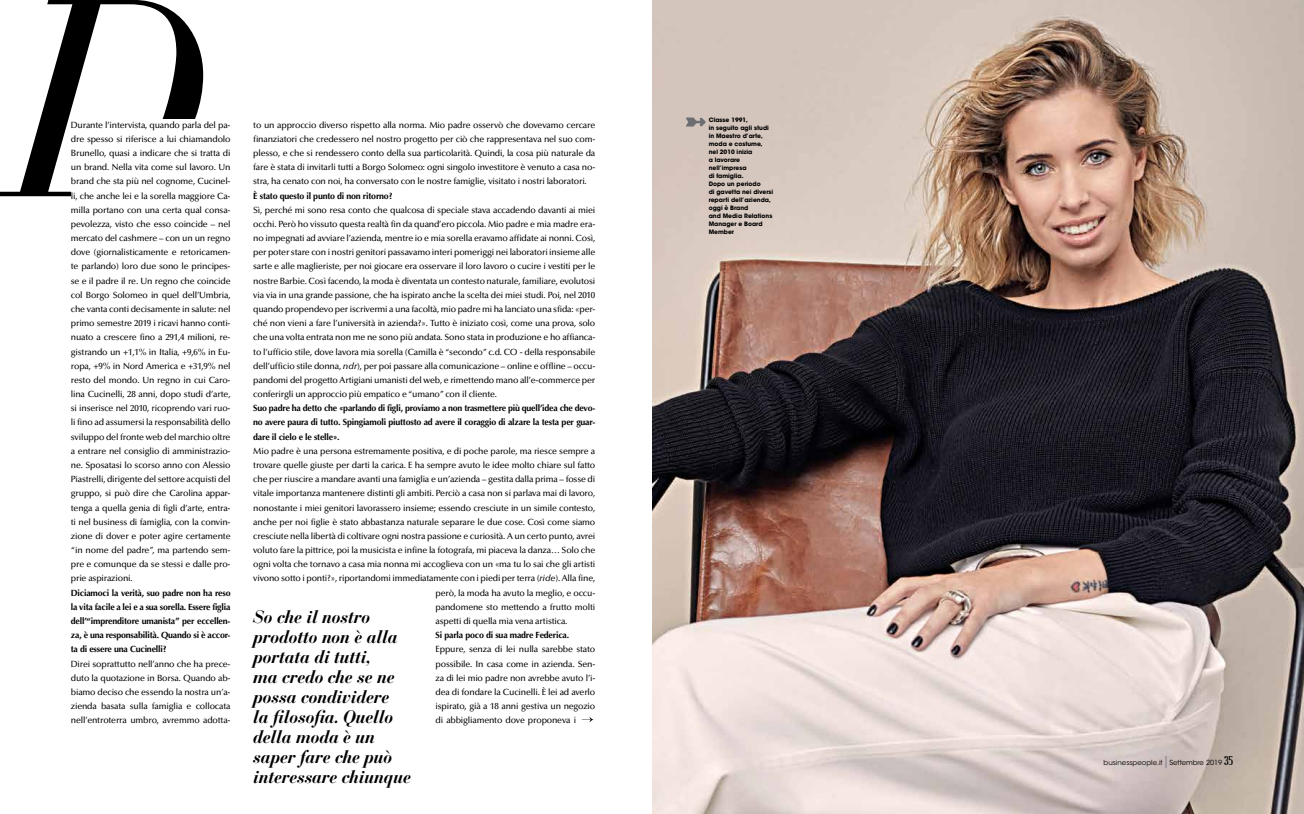
<style>
.page{position:relative;width:1304px;height:814px;background:#fff}
.page>*{position:absolute;margin:0;border:0;box-sizing:border-box;transform-origin:0 0}
.t1{font:italic 278.9px "Bauer Bodoni Std";color:#000}
.t2{font:italic 700 18px/20px "Bauer Bodoni Std";letter-spacing:-.02em;color:#000}
.t3{font:500 9px/14.2px "Optima LT Std";letter-spacing:-.02em;color:#000;text-align:justify}
.t4{font:700 9px/14.2px "Optima LT Std";letter-spacing:-.02em;color:#000;text-align:justify}
.t5{font:7px "ITC Avant Garde Std";color:#000}
.t6{font:700 6px/8px "ITC Avant Garde Std";color:#000}
.s1{font-style:italic}
.s2{font-size:12px;color:#808285}
.s3{font-family:"Euphorigenic";font-size:12px}
</style>
<div class="page">
<img style="left:653px;top:0;width:651px;height:814px">
<svg style="left:582px;top:717px;width:11px;height:5px"></svg>
<svg style="left:686px;top:117px;width:20px;height:10px"></svg>
<h1 class="t1" style="left:7px;top:-67px;width:203px">D</h1>
<p class="t3" style="left:71px;top:118px;width:161px">Durante l’intervista, quando parla del pa&shy;dre spesso si riferisce a lui chiamandolo Brunello, quasi a indicare che si tratta di un brand. Nella vita come sul lavoro. Un brand che sta più nel cognome, Cucinel&shy;li, che anche lei e la sorella maggiore Ca&shy;milla portano con una certa qual consa&shy;pevolezza, visto che esso coincide – nel mercato del cashmere – con un un regno dove (giornalisticamente e retoricamen&shy;te parlando) loro due sono le principes&shy;se e il padre il re. Un regno che coincide col Borgo Solomeo in quel dell’Umbria, che vanta conti decisamente in salute: nel primo semestre 2019 i ricavi hanno conti&shy;nuato a crescere fino a 291,4 milioni, re&shy;gistrando un +1,1% in Italia, +9,6% in Eu&shy;ropa, +9% in Nord America e +31,9% nel resto del mondo. Un regno in cui Caro&shy;lina Cucinelli, 28 anni, dopo studi d’arte, si inserisce nel 2010, ricoprendo vari ruo&shy;li fino ad assumersi la responsabilità dello sviluppo del fronte web del marchio oltre a entrare nel consiglio di amministrazio&shy;ne. Sposatasi lo scorso anno con Alessio Piastrelli, dirigente del settore acquisti del gruppo, si può dire che Carolina appar&shy;tenga a quella genia di figli d’arte, entra&shy;ti nel business di famiglia, con la convin&shy;zione di dover e poter agire certamente “in nome del padre”, ma partendo sem&shy;pre e comunque da se stessi e dalle pro&shy;prie aspirazioni.</p>
<p class="t4" style="left:71px;top:585px;width:161px">Diciamoci la verità, suo padre non ha reso la vita facile a lei e a sua sorella. Essere figlia dell’“imprenditore umanista” per eccellen&shy;za, è una responsabilità. Quando si è accor&shy;ta di essere una Cucinelli?</p>
<p class="t3" style="left:71px;top:656px;width:161px">Direi soprattutto nell’anno che ha prece&shy;duto la quotazione in Borsa. Quando ab&shy;biamo deciso che essendo la nostra un’a&shy;zienda basata sulla famiglia e collocata nell’entroterra umbro, avremmo adotta-</p>
<p class="t3" style="left:253px;top:118px;width:344px">to un approccio diverso rispetto alla norma. Mio padre osservò che dovevamo cercare finanziatori che credessero nel nostro progetto per ciò che rappresentava nel suo com&shy;plesso, e che si rendessero conto della sua particolarità. Quindi, la cosa più naturale da fare è stata di invitarli tutti a Borgo Solomeo: ogni singolo investitore è venuto a casa no&shy;stra, ha cenato con noi, ha conversato con le nostre famiglie, visitato i nostri laboratori.</p>
<p class="t4" style="left:253px;top:188px;width:141px">È stato questo il punto di non ritorno?</p>
<p class="t3" style="left:253px;top:203px;width:344px">Sì, perché mi sono resa conto che qualcosa di speciale stava accadendo davanti ai miei occhi. Però ho vissuto questa realtà fin da quand’ero piccola. Mio padre e mia madre era&shy;no impegnati ad avviare l’azienda, mentre io e mia sorella eravamo affidate ai nonni. Così, per poter stare con i nostri genitori passavamo interi pomeriggi nei laboratori insieme alle sarte e alle maglieriste, per noi giocare era osservare il loro lavoro o cucire i vestiti per le nostre Barbie. Così facendo, la moda è diventata un contesto naturale, familiare, evolutosi via via in una grande passione, che ha ispirato anche la scelta dei miei studi. Poi, nel 2010 quando propendevo per iscrivermi a una facoltà, mio padre mi ha lanciato una sfida: «per&shy;ché non vieni a fare l’università in azienda?». Tutto è iniziato così, come una prova, solo che una volta entrata non me ne sono più andata. Sono stata in produzione e ho affianca&shy;to l’ufficio stile, dove lavora mia sorella (Camilla è “secondo” c.d. CO - della responsabile dell’ufficio stile donna, <span class="s1">ndr</span>), per poi passare alla comunicazione – online e offline – occu&shy;pandomi del progetto Artigiani umanisti del web, e rimettendo mano all’e-commerce per conferirgli un approccio più empatico e “umano” con il cliente.</p>
<p class="t4" style="left:253px;top:401px;width:344px">Suo padre ha detto che «parlando di figli, proviamo a non trasmettere più quell’idea che devo&shy;no avere paura di tutto. Spingiamoli piuttosto ad avere il coraggio di alzare la testa per guar&shy;dare il cielo e le stelle».</p>
<p class="t3" style="left:253px;top:444px;width:344px">Mio padre è una persona estremamente positiva, e di poche parole, ma riesce sempre a</p>
<p class="t3" style="left:253px;top:458px;width:344px">trovare quelle giuste per darti la carica. E ha sempre avuto le idee molto chiare sul fatto</p>
<p class="t3" style="left:253px;top:472px;width:344px">che per riuscire a mandare avanti una famiglia e un’azienda – gestita dalla prima – fosse di</p>
<p class="t3" style="left:253px;top:486px;width:344px">vitale importanza mantenere distinti gli ambiti. Perciò a casa non si parlava mai di lavoro,</p>
<p class="t3" style="left:253px;top:500px;width:344px">nonostante i miei genitori lavorassero insieme; essendo cresciute in un simile contesto,</p>
<p class="t3" style="left:253px;top:515px;width:344px">anche per noi figlie è stato abbastanza naturale separare le due cose. Così come siamo</p>
<p class="t3" style="left:253px;top:529px;width:344px">cresciute nella libertà di coltivare ogni nostra passione e curiosità. A un certo punto, avrei</p>
<p class="t3" style="left:253px;top:543px;width:344px">voluto fare la pittrice, poi la musicista e infine la fotografa, mi piaceva la danza… Solo che</p>
<p class="t3" style="left:253px;top:557px;width:344px">ogni volta che tornavo a casa mia nonna mi accoglieva con un «ma tu lo sai che gli artisti</p>
<p class="t3" style="left:253px;top:571px;width:344px">vivono sotto i ponti?», riportandomi immediatamente con i piedi per terra (<span class="s1">ride</span>). Alla fine,</p>
<p class="t3" style="left:436px;top:585px;width:161px">però, la moda ha avuto la meglio, e occu-</p>
<p class="t3" style="left:436px;top:600px;width:161px">pandomene sto mettendo a frutto molti</p>
<p class="t3" style="left:436px;top:614px;width:133px">aspetti di quella mia vena artistica.</p>
<p class="t4" style="left:436px;top:628px;width:135px">Si parla poco di sua madre Federica.</p>
<p class="t3" style="left:436px;top:642px;width:161px">Eppure, senza di lei nulla sarebbe stato possibile. In casa come in azienda. Sen&shy;za di lei mio padre non avrebbe avuto l’i&shy;dea di fondare la Cucinelli. È lei ad averlo ispirato, già a 18 anni gestiva un negozio di abbigliamento dove proponeva i</p>
<h2 class="t2" style="left:253px;top:606px;width:159px">So che il nostro prodotto non è alla portata di tutti,<br>ma credo che se ne possa condividere<br>la filosofia. Quello della moda è un saper fare che può interessare chiunque</h2>
<p class="t6" style="left:709px;top:116px;width:66px">Classe 1991,<br>in seguito agli studi in Maestro d’arte, moda e costume, nel 2010 inizia<br>a lavorare nell’impresa<br>di famiglia.<br>Dopo un periodo<br>di gavetta nei diversi reparti dell’azienda, oggi è Brand<br>and Media Relations<br>Manager e Board<br>Member</p>
<p class="t5" style="left:1104px;top:758px;width:131px">businesspeople.it<span class="s2">|</span>Settembre 2019 <span class="s3">35</span></p>
</div>
